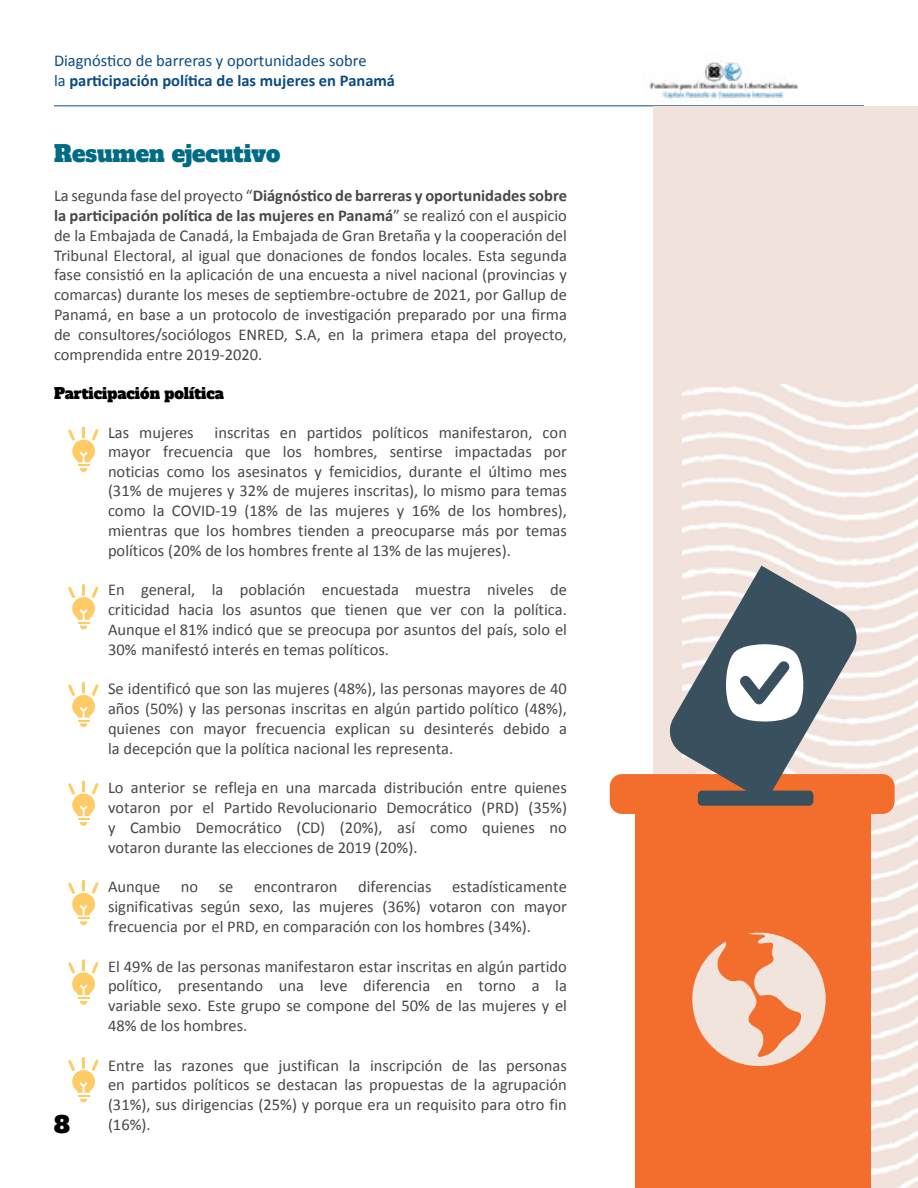
<style>
.page{position:relative;width:918px;height:1188px;background:#fff}
.page>*{position:absolute;margin:0;border:0;box-sizing:border-box;transform-origin:0 0}
.t1{font:22.5px "Alfa Slab One";color:#006b84}
.t2{font:22.5px "Alfa Slab One";color:#000}
.t3{font:16.5px/19.8px "Calibri";color:#48484a;text-align:justify}
.t4{font:16.5px/19.8px "Calibri";color:#0b4b82}
.t5{font:15px "Alfa Slab One";color:#000}
.s1{font-weight:700}
</style>
<div class="page">
<hr style="left:54px;top:106px;width:810px;height:1px;background:#0b4b82">
<img style="left:643px;top:61px;width:161px;height:45px">
<div style="left:653px;top:106px;width:265px;height:1082px;background:#f1e2dc"></div>
<img style="left:683px;top:384px;width:235px;height:804px">
<div style="left:636px;top:808px;width:235px;height:380px;background:#f36e2c"></div>
<svg style="left:692px;top:933px;width:134px;height:133px"></svg>
<div style="left:610px;top:774px;width:285px;height:40px;background:#f36e2c;border-radius:12px"></div>
<div style="left:698px;top:791px;width:115px;height:15px;background:#39505e;border-radius:4px"></div>
<svg style="left:666px;top:566px;width:195px;height:236px"></svg>
<svg style="left:726px;top:644px;width:77px;height:78px;background:#cad0d3"></svg>
<svg style="left:68px;top:427px;width:30px;height:45px"></svg>
<svg style="left:68px;top:584px;width:30px;height:45px"></svg>
<svg style="left:68px;top:682px;width:30px;height:45px"></svg>
<svg style="left:68px;top:780px;width:30px;height:46px"></svg>
<svg style="left:68px;top:880px;width:30px;height:45px"></svg>
<svg style="left:68px;top:959px;width:30px;height:46px"></svg>
<svg style="left:68px;top:1057px;width:30px;height:45px"></svg>
<p class="t4" style="left:54px;top:50px;width:343px">Diagnóstico de barreras y oportunidades sobre<br>la <span class="s1">participación política de las mujeres en Panamá</span></p>
<h1 class="t1" style="left:54px;top:134px;width:228px">Resumen ejecutivo</h1>
<p class="t3" style="left:54px;top:185px;width:515px">La segunda fase del proyecto “<span class="s1">Diágnóstico de barreras y oportunidades sobre la participación política de las mujeres en Panamá</span>” se realizó con el auspicio de la Embajada de Canadá, la Embajada de Gran Bretaña y la cooperación del Tribunal Electoral, al igual que donaciones de fondos locales. Esta segunda fase consistió en la aplicación de una encuesta a nivel nacional (provincias y comarcas) durante los meses de septiembre-octubre de 2021, por Gallup de Panamá, en base a un protocolo de investigación preparado por una firma de consultores/sociólogos ENRED, S.A, en la primera etapa del proyecto, comprendida entre 2019-2020.</p>
<p class="t5" style="left:54px;top:381px;width:172px">Participación política</p>
<p class="t3" style="left:108px;top:421px;width:87px">Las mujeres</p>
<p class="t3" style="left:108px;top:422px;width:461px;text-indent:107px">inscritas en partidos políticos manifestaron, con mayor frecuencia que los hombres, sentirse impactadas por noticias como los asesinatos y femicidios, durante el último mes (31% de mujeres y 32% de mujeres inscritas), lo mismo para temas como la COVID-19 (18% de las mujeres y 16% de los hombres), mientras que los hombres tienden a preocuparse más por temas políticos (20% de los hombres frente al 13% de las mujeres).</p>
<p class="t3" style="left:108px;top:579px;width:461px">En general, la población encuestada muestra niveles de criticidad hacia los asuntos que tienen que ver con la política.<br>Aunque el 81% indicó que se preocupa por asuntos del país, solo el 30% manifestó interés en temas políticos.</p>
<p class="t3" style="left:108px;top:678px;width:461px">Se identificó que son las mujeres (48%), las personas mayores de 40 años (50%) y las personas inscritas en algún partido político (48%), quienes con mayor frecuencia explican su desinterés debido a la decepción que la política nacional les representa.</p>
<p class="t3" style="left:108px;top:777px;width:461px">Lo anterior se refleja en una marcada distribución entre quienes votaron por el Partido Revolucionario Democrático (PRD) (35%) y Cambio Democrático (CD) (20%), así como quienes no votaron durante las elecciones de 2019 (20%).</p>
<p class="t3" style="left:108px;top:876px;width:461px">Aunque no se encontraron diferencias estadísticamente significativas según sexo, las mujeres (36%) votaron con mayor frecuencia por el PRD, en comparación con los hombres (34%).</p>
<p class="t3" style="left:108px;top:955px;width:461px">El 49% de las personas manifestaron estar inscritas en algún partido político, presentando una leve diferencia en torno a la variable sexo. Este grupo se compone del 50% de las mujeres y el 48% de los hombres.</p>
<p class="t3" style="left:108px;top:1054px;width:460px">Entre las razones que justifican la inscripción de las personas en partidos políticos se destacan las propuestas de la agrupación (31%), sus dirigencias (25%) y porque era un requisito para otro fin (16%).</p>
<h1 class="t2" style="left:54px;top:1105px;width:17px">8</h1>
</div>
